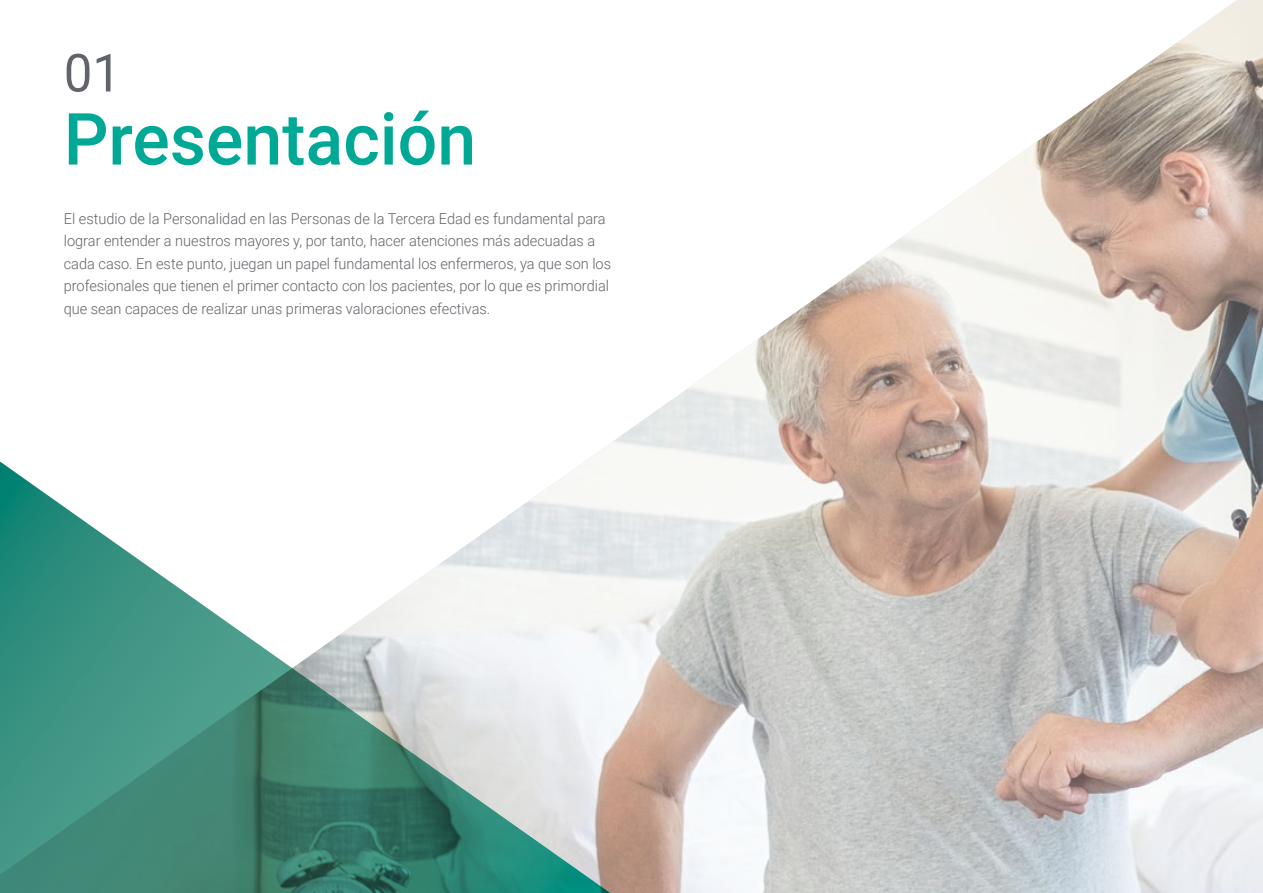
<style>
.page{position:relative;width:1263px;height:893px;background:#fff}
.page>*{position:absolute;margin:0;border:0;box-sizing:border-box;transform-origin:0 0}
.t1{font:500 72px "Roboto";color:#00a996}
.t2{font:52.5px "Roboto";color:#61646a}
.t3{font:300 15px/22.5px "Roboto";color:#61646a}
</style>
<div class="page">
<img style="left:607px;top:0;width:656px;height:893px">
<svg style="left:0;top:446px;width:640px;height:447px"></svg>
<h2 class="t2" style="left:64px;top:36px;width:59px">01</h2>
<h1 class="t1" style="left:64px;top:89px;width:414px">Presentación</h1>
<p class="t3" style="left:64px;top:207px;width:549px">El estudio de la Personalidad en las Personas de la Tercera Edad es fundamental para lograr entender a nuestros mayores y, por tanto, hacer atenciones más adecuadas a cada caso. En este punto, juegan un papel fundamental los enfermeros, ya que son los profesionales que tienen el primer contacto con los pacientes, por lo que es primordial que sean capaces de realizar unas primeras valoraciones efectivas.</p>
</div>
